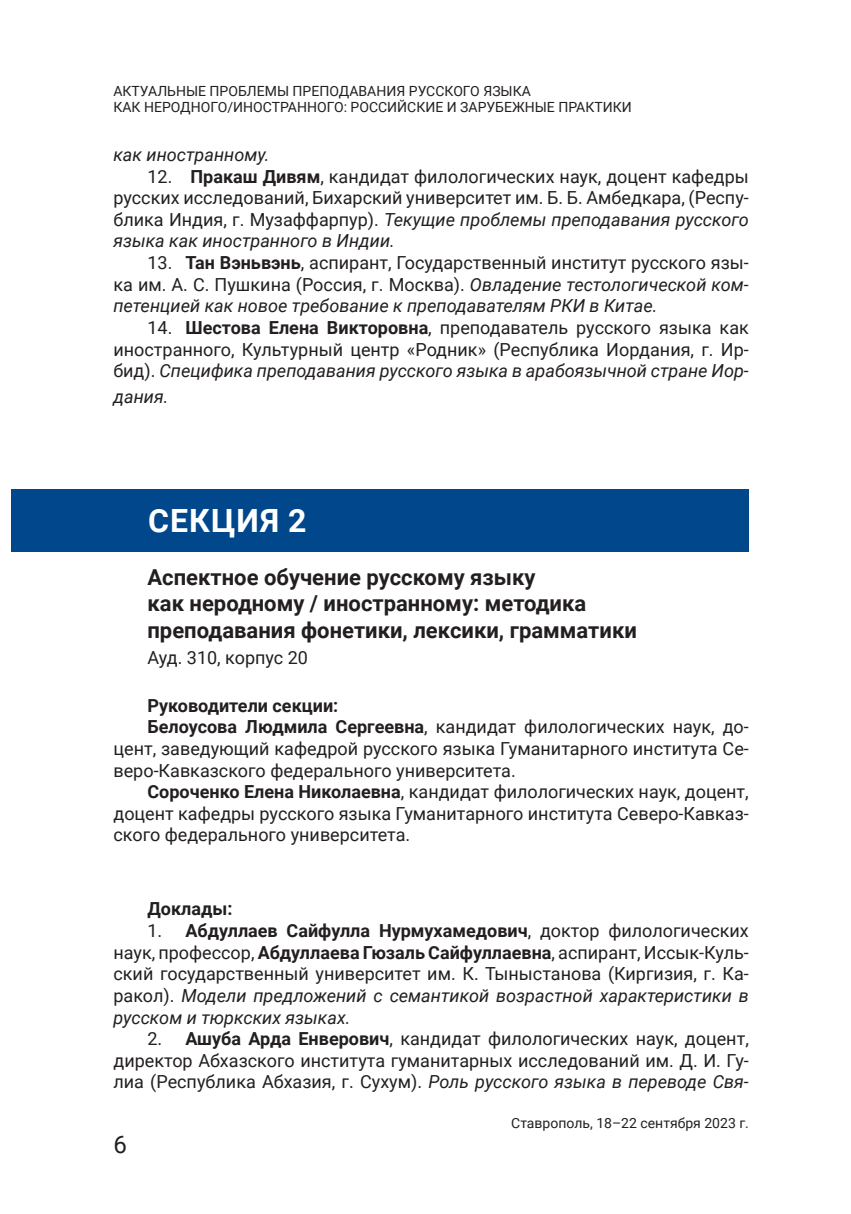
<style>
.page{position:relative;width:851px;height:1214px;background:#fff}
.page>*{position:absolute;margin:0;border:0;box-sizing:border-box;transform-origin:0 0}
.t1{font:700 32px "Roboto";letter-spacing:.035em;color:#fff}
.t2{font:24px "Roboto";color:#231f20}
.t3{font:700 22px/26.4px "Roboto";color:#231f20}
.t4{font:18px/21.6px "Roboto";color:#231f20;text-align:justify}
.t5{font:700 18px "Roboto";color:#231f20}
.t6{font:italic 18px "Roboto";color:#231f20}
.t7{font:14px/16.8px "Roboto";color:#231f20}
.s1{font-weight:700}
.s2{font-style:italic}
</style>
<div class="page">
<div style="left:11px;top:489px;width:737px;height:62px;background:#01478c"></div>
<p class="t7" style="left:113px;top:82px;width:519px">АКТУАЛЬНЫЕ ПРОБЛЕМЫ ПРЕПОДАВАНИЯ РУССКОГО ЯЗЫКА<br>КАК НЕРОДНОГО/ИНОСТРАННОГО: РОССИЙСКИЕ И ЗАРУБЕЖНЫЕ ПРАКТИКИ</p>
<p class="t6" style="left:113px;top:142px;width:158px">как иностранному.</p>
<p class="t4" style="left:113px;top:165px;width:636px;text-indent:34px">12. <span class="s1">Пракаш Дивям</span>, кандидат филологических наук, доцент кафедры русских исследований, Бихарский университет им. Б. Б. Амбедкара, (Респу&shy;блика Индия, г. Музаффарпур). <span class="s2">Текущие проблемы преподавания русского языка как иностранного в Индии.</span></p>
<p class="t4" style="left:113px;top:251px;width:636px;text-indent:34px">13. <span class="s1">Тан Вэньвэнь</span>, аспирант, Государственный институт русского язы&shy;ка им. А. С. Пушкина (Россия, г. Москва). <span class="s2">Овладение тестологической ком&shy;петенцией как новое требование к преподавателям РКИ в Китае.</span></p>
<p class="t4" style="left:113px;top:316px;width:636px;text-indent:34px">14. <span class="s1">Шестова Елена Викторовна</span>, преподаватель русского языка как иностранного, Культурный центр «Родник» (Республика Иордания, г. Ир&shy;бид). <span class="s2">Специфика преподавания русского языка в арабоязычной стране Иор-</span></p>
<p class="t6" style="left:113px;top:384px;width:56px">дания.</p>
<h1 class="t1" style="left:148px;top:498px;width:160px">СЕКЦИЯ 2</h1>
<p class="t3" style="left:147px;top:563px;width:491px">Аспектное обучение русскому языку<br>как неродному / иностранному: методика преподавания фонетики, лексики, грамматики</p>
<p class="t4" style="left:147px;top:646px;width:162px">Ауд. 310, корпус 20</p>
<p class="t5" style="left:147px;top:692px;width:192px">Руководители секции:</p>
<p class="t4" style="left:147px;top:715px;width:602px"><span class="s1">Белоусова Людмила Сергеевна</span>, кандидат филологических наук, до-</p>
<p class="t4" style="left:113px;top:737px;width:636px">цент, заведующий кафедрой русского языка Гуманитарного института Се-</p>
<p class="t4" style="left:113px;top:758px;width:403px">веро-Кавказского федерального университета.</p>
<p class="t4" style="left:147px;top:780px;width:602px"><span class="s1">Сороченко Елена Николаевна</span>, кандидат филологических наук, доцент,</p>
<p class="t4" style="left:113px;top:801px;width:636px">доцент кафедры русского языка Гуманитарного института Северо-Кавказ-</p>
<p class="t4" style="left:113px;top:823px;width:298px">ского федерального университета.</p>
<p class="t5" style="left:147px;top:896px;width:86px">Доклады:</p>
<p class="t4" style="left:113px;top:919px;width:636px;text-indent:34px">1. <span class="s1">Абдуллаев Сайфулла Нурмухамедович</span>, доктор филологических наук, профессор, <span class="s1">Абдуллаева Гюзаль Сайфуллаевна</span>, аспирант, Иссык-Куль&shy;ский государственный университет им. К. Тыныстанова (Киргизия, г. Ка&shy;ракол). <span class="s2">Модели предложений с семантикой возрастной характеристики в русском и тюркских языках.</span></p>
<p class="t4" style="left:113px;top:1027px;width:636px;text-indent:34px">2. <span class="s1">Ашуба Арда Енверович</span>, кандидат филологических наук, доцент, директор Абхазского института гуманитарных исследований им. Д. И. Гу&shy;лиа (Республика Абхазия, г. Сухум). <span class="s2">Роль русского языка в переводе Свя-</span></p>
<h2 class="t2" style="left:113px;top:1127px;width:15px">6</h2>
<p class="t7" style="left:511px;top:1113px;width:239px">Ставрополь, 18–22 сентября 2023 г.</p>
</div>
